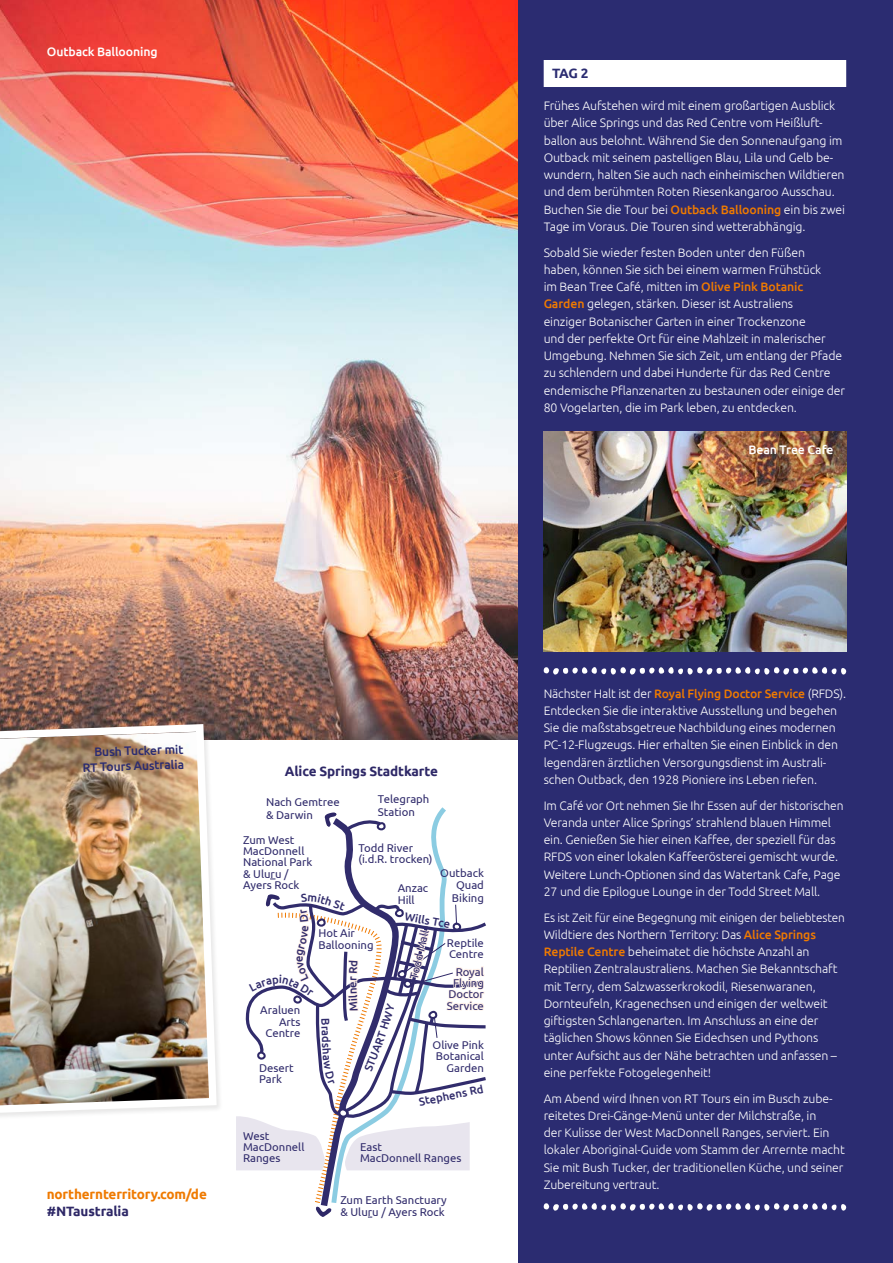
<style>
.page{position:relative;width:893px;height:1263px;background:#fff}
.page>*{position:absolute;margin:0;border:0;box-sizing:border-box;transform-origin:0 0}
.T-NT_Body_Copy{font:700 13.5px/17.2px "Ubuntu";letter-spacing:-.01em;color:#ef7a00}
.T-NT_Body_Copy-2{font:700 13.5px "Ubuntu";letter-spacing:-.01em;color:#2e2867}
.Events_listing_head{font:700 13.5px "Ubuntu";color:#2b2c71}
.T-NT_Body_Copy-3{font:300 12.3px/17.2px "Ubuntu";letter-spacing:-.01em;color:#fff}
.T-NT_Body_Copy-4{font:300 12.3px/17.2px "Ubuntu";letter-spacing:-.01em;color:#fff;scale:.96 1}
.T-NT_Body_Copy-5{font:500 12.3px "Ubuntu";letter-spacing:-.01em;color:#fff}
.T-NT_Body_Copy-6{font:500 12.3px/15px "Ubuntu";color:#2b2c71;text-align:right}
.t1{font:11.4px/11.4px "Ubuntu";color:#312c6c}
.t2{font:500 11.4px "Ubuntu";color:#312c6c}
.s1{font-weight:500;color:#ef7a00}
.s2{color:#2e2867}
</style>
<div class="page">
<img style="left:0;top:0;width:518px;height:740px">
<div style="left:0;top:724px;width:223px;height:397px;background:#fff"></div>
<img style="left:0;top:720px;width:220px;height:397px">
<div style="left:518px;top:0;width:375px;height:1263px;background:#2b2c71"></div>
<svg style="left:543px;top:1203px;width:304px;height:8px"></svg>
<svg style="left:543px;top:667px;width:304px;height:8px"></svg>
<div style="left:544px;top:60px;width:302px;height:27px;background:#fff"></div>
<img style="left:544px;top:432px;width:302px;height:220px">
<svg style="left:236px;top:812px;width:250px;height:405px"></svg>
<p class="T-NT_Body_Copy-5" style="left:47px;top:44px;width:112px">Outback Ballooning</p>
<p class="Events_listing_head" style="left:552px;top:65px;width:38px">TAG 2</p>
<p class="T-NT_Body_Copy-3" style="left:544px;top:97px;width:303px">Frühes Aufstehen wird mit einem großartigen Ausblick über Alice Springs und das Red Centre vom Heißluft&shy;ballon aus belohnt. Während Sie den Sonnenaufgang im Outback mit seinem pastelligen Blau, Lila und Gelb be&shy;wundern, halten Sie auch nach einheimischen Wildtieren und dem berühmten Roten Riesenkangaroo Ausschau.<br>Buchen Sie die Tour bei <span class="s1">Outback Ballooning</span> ein bis zwei Tage im Voraus. Die Touren sind wetterabhängig.</p>
<p class="T-NT_Body_Copy-3" style="left:544px;top:243px;width:303px">Sobald Sie wieder festen Boden unter den Füßen<br>haben, können Sie sich bei einem warmen Frühstück<br>im Bean Tree Café, mitten im <span class="s1">Olive Pink Botanic Garden</span> gelegen, stärken. Dieser ist Australiens<br>einziger Botanischer Garten in einer Trockenzone<br>und der perfekte Ort für eine Mahlzeit in malerischer Umgebung. Nehmen Sie sich Zeit, um entlang der Pfade zu schlendern und dabei Hunderte für das Red Centre endemische Pflanzenarten zu bestaunen oder einige der 80 Vogelarten, die im Park leben, zu entdecken.</p>
<p class="T-NT_Body_Copy-5" style="left:748px;top:442px;width:86px">Bean Tree Cafe</p>
<p class="T-NT_Body_Copy-6" style="left:82px;top:744px;width:103px;rotate:-2deg">Bush Tucker mit<br>RT Tours Australia</p>
<p class="T-NT_Body_Copy" style="left:47px;top:1185px;width:162px">northernterritory.com/de <span class="s2">#NTaustralia</span></p>
<p class="T-NT_Body_Copy-2" style="left:285px;top:763px;width:155px">Alice Springs Stadtkarte</p>
<p class="t1" style="left:266px;top:795px;width:75px;line-height:12.9px">Nach Gemtree &amp; Darwin</p>
<p class="t1" style="left:378px;top:792px;width:53px;line-height:12.9px">Telegraph<br>Station</p>
<p class="t1" style="left:243px;top:833px;width:71px">Zum West<br>MacDonnell<br>National Park &amp; Uluru /<br>Ayers Rock</p>
<p class="t1" style="left:358px;top:841px;width:76px">Todd River (i.d.R. trocken)</p>
<p class="t1" style="left:398px;top:882px;width:32px">Anzac<br>Hill</p>
<p class="t1" style="left:440px;top:867px;width:45px;text-align:right">Outback<br>Quad</p>
<p class="t1" style="left:452px;top:891px;width:33px">Biking</p>
<p class="t2" style="left:406px;top:909px;width:48px;rotate:10deg">Wills Tce</p>
<p class="t1" style="left:318px;top:927px;width:57px">Hot Air<br>Ballooning</p>
<p class="t1" style="left:408px;top:978px;width:52px;rotate:-77deg">Todd Mall</p>
<p class="t1" style="left:447px;top:937px;width:38px">Reptile<br>Centre</p>
<p class="t1" style="left:447px;top:965px;width:39px;text-align:right">Royal<br>Flying<br>Doctor<br>Service</p>
<p class="t1" style="left:260px;top:1004px;width:42px;text-align:right">Araluen<br>Arts<br>Centre</p>
<p class="t1" style="left:259px;top:1061px;width:36px">Desert<br>Park</p>
<p class="t1" style="left:243px;top:1129px;width:63px">West<br>MacDonnell<br>Ranges</p>
<p class="t1" style="left:433px;top:1039px;width:53px;text-align:right">Olive Pink<br>Botanical<br>Garden</p>
<p class="t2" style="left:418px;top:1094px;width:60px;rotate:-11deg">Stephens R</p>
<p class="t1" style="left:360px;top:1140px;width:103px">East<br>MacDonnell Ranges</p>
<p class="t1" style="left:340px;top:1194px;width:108px">Zum Earth Sanctuary &amp; Uluru / Ayers Rock</p>
<p class="T-NT_Body_Copy-3" style="left:544px;top:684px;width:304px">Nächster Halt ist der <span class="s1">Royal Flying Doctor Service</span> (RFDS).<br>Entdecken Sie die interaktive Ausstellung und begehen Sie die maßstabsgetreue Nachbildung eines modernen PC-12-Flugzeugs. Hier erhalten Sie einen Einblick in den legendären ärztlichen Versorgungsdienst im Australi&shy;schen Outback, den 1928 Pioniere ins Leben riefen.</p>
<p class="T-NT_Body_Copy-3" style="left:544px;top:796px;width:301px">Im Café vor Ort nehmen Sie Ihr Essen auf der historischen Veranda unter Alice Springs’ strahlend blauen Himmel ein. Genießen Sie hier einen Kaffee, der speziell für das RFDS von einer lokalen Kaffeerösterei gemischt wurde.<br>Weitere Lunch-Optionen sind das Watertank Cafe, Page 27 und die Epilogue Lounge in der Todd Street Mall.</p>
<p class="T-NT_Body_Copy-4" style="left:544px;top:908px;width:315px">Es ist Zeit für eine Begegnung mit einigen der beliebtesten Wildtiere des Northern Territory: Das <span class="s1">Alice Springs Reptile Centre</span> beheimatet die höchste Anzahl an Reptilien Zentralaustraliens. Machen Sie Bekanntschaft mit Terry, dem Salzwasserkrokodil, Riesenwaranen, Dornteufeln, Kragenechsen und einigen der weltweit giftigsten Schlangenarten. Im Anschluss an eine der täglichen Shows können Sie Eidechsen und Pythons unter Aufsicht aus der Nähe betrachten und anfassen – eine perfekte Fotogelegenheit!</p>
<p class="T-NT_Body_Copy-3" style="left:544px;top:1089px;width:303px">Am Abend wird Ihnen von RT Tours ein im Busch zube&shy;reitetes Drei-Gänge-Menü unter der Milchstraße, in<br>der Kulisse der West MacDonnell Ranges, serviert. Ein lokaler Aboriginal-Guide vom Stamm der Arrernte macht Sie mit Bush Tucker, der traditionellen Küche, und seiner Zubereitung vertraut.</p>
</div>
